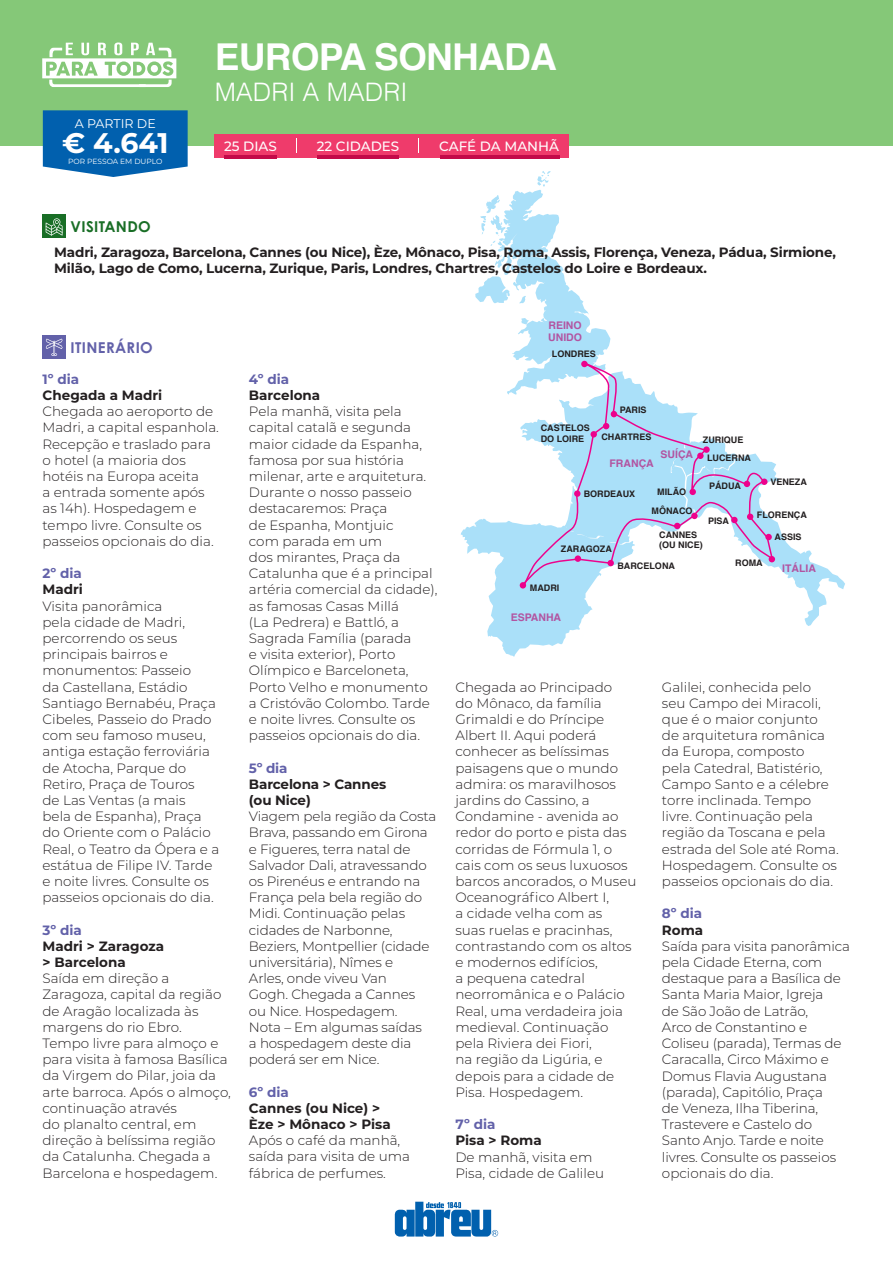
<style>
.page{position:relative;width:893px;height:1263px;background:#fff}
.page>*{position:absolute;margin:0;border:0;box-sizing:border-box;transform-origin:0 0}
.t1{font:700 37.05px "Helvetica";letter-spacing:-.02em;color:#fff}
.t2{font:700 28.35px "Montserrat";color:#fff}
.t3{font:300 25.5px "Helvetica";color:#fff}
.t4{font:700 15px "Century Gothic Std";letter-spacing:.025em;color:#6261a9}
.t5{font:700 15px "Century Gothic Std";letter-spacing:.025em;color:#196e26}
.t6{font:300 13.5px/16.2px "Montserrat";color:#231f20}
.t7{font:700 13.5px/16.2px "Montserrat";letter-spacing:-.01em;color:#231f20}
.t8{font:700 13.5px "Montserrat";color:#6261a9}
.t9{font:500 13.5px "Montserrat";color:#fff}
.t10{font:12.6px "Montserrat";color:#fff}
.t11{font:700 10.5px/12px "Helvetica";color:#b254a1}
.t12{font:700 9px/10.8px "Helvetica";color:#231f20}
.t13{font:7.5px "Montserrat";color:#fff}
</style>
<div class="page">
<svg style="left:461px;top:171px;width:384px;height:486px"></svg>
<div style="left:691px;top:513px;width:7px;height:6px;background:#ed028c;border-radius:50%"></div>
<div style="left:703px;top:446px;width:7px;height:7px;background:#ed028c;border-radius:50%"></div>
<div style="left:697px;top:453px;width:7px;height:6px;background:#ed028c;border-radius:50%"></div>
<div style="left:590px;top:431px;width:7px;height:6px;background:#ed028c;border-radius:50%"></div>
<div style="left:574px;top:490px;width:6px;height:7px;background:#ed028c;border-radius:50%"></div>
<div style="left:43px;top:336px;width:23px;height:23px;background:#6261a9"></div>
<svg style="left:46px;top:339px;width:17px;height:17px"></svg>
<div style="left:0;top:0;width:893px;height:145px;background:#85c878"></div>
<div style="left:215px;top:134px;width:354px;height:23px;background:#ef3b6b"></div>
<hr style="left:224px;top:156px;width:53px;height:3px;background:#c30a49">
<hr style="left:317px;top:155px;width:81px;height:4px;background:#c30a49">
<hr style="left:440px;top:156px;width:119px;height:3px;background:#c30a49">
<svg style="left:296px;top:138px;width:1px;height:15px"></svg>
<svg style="left:418px;top:138px;width:1px;height:15px"></svg>
<svg style="left:42px;top:42px;width:134px;height:45px"></svg>
<svg style="left:43px;top:110px;width:145px;height:67px;background:#156db4"></svg>
<div style="left:43px;top:214px;width:23px;height:23px;background:#196e26"></div>
<svg style="left:46px;top:218px;width:17px;height:18px"></svg>
<svg style="left:395px;top:1202px;width:103px;height:34px"></svg>
<p class="t10" style="left:75px;top:115px;width:83px">A PARTIR DE</p>
<h2 class="t2" style="left:62px;top:123px;width:108px">€ 4.641</h2>
<p class="t13" style="left:68px;top:157px;width:96px">POR PESSOA EM DUPLO</p>
<p class="t5" style="left:71px;top:218px;width:82px">VISITANDO</p>
<h1 class="t1" style="left:215px;top:27px;width:344px">EUROPA SONHADA</h1>
<h3 class="t3" style="left:215px;top:70px;width:194px">MADRI A MADRI</h3>
<p class="t9" style="left:224px;top:137px;width:54px">25 DIAS</p>
<p class="t9" style="left:317px;top:137px;width:84px">22 CIDADES</p>
<p class="t9" style="left:439px;top:137px;width:121px">CAFÉ DA MANHÃ</p>
<p class="t7" style="left:54px;top:243px;width:783px">Madri, Zaragoza, Barcelona, Cannes (ou Nice), Èze, Mônaco, Pisa, Roma, Assis, Florença, Veneza, Pádua, Sirmione,<br>Milão, Lago de Como, Lucerna, Zurique, Paris, Londres, Chartres, Castelos do Loire e Bordeaux.</p>
<p class="t4" style="left:71px;top:339px;width:84px">ITINERÁRIO</p>
<p class="t8" style="left:43px;top:369px;width:38px">1º dia</p>
<p class="t7" style="left:43px;top:386px;width:121px">Chegada a Madri</p>
<p class="t6" style="left:43px;top:403px;width:178px">Chegada ao aeroporto de<br>Madri, a capital espanhola.<br>Recepção e traslado para o hotel (a maioria dos hotéis na Europa aceita<br>a entrada somente após as 14h). Hospedagem e tempo livre. Consulte os passeios opcionais do dia.</p>
<p class="t8" style="left:43px;top:564px;width:41px">2º dia</p>
<p class="t7" style="left:43px;top:581px;width:42px">Madri</p>
<p class="t6" style="left:43px;top:597px;width:178px">Visita panorâmica<br>pela cidade de Madri, percorrendo os seus principais bairros e monumentos: Passeio<br>da Castellana, Estádio<br>Santiago Bernabéu, Praça<br>Cibeles, Passeio do Prado com seu famoso museu, antiga estação ferroviária de Atocha, Parque do<br>Retiro, Praça de Touros<br>de Las Ventas (a mais<br>bela de Espanha), Praça do Oriente com o Palácio<br>Real, o Teatro da Ópera e a estátua de Filipe IV. Tarde e noite livres. Consulte os passeios opcionais do dia.</p>
<p class="t8" style="left:43px;top:920px;width:41px">3º dia</p>
<p class="t7" style="left:43px;top:937px;width:123px">Madri &gt; Zaragoza &gt; Barcelona</p>
<p class="t6" style="left:43px;top:970px;width:190px">Saída em direção a<br>Zaragoza, capital da região de Aragão localizada às margens do rio Ebro.<br>Tempo livre para almoço e para visita à famosa Basílica da Virgem do Pilar, joia da arte barroca. Após o almoço, continuação através<br>do planalto central, em direção à belíssima região da Catalunha. Chegada a<br>Barcelona e hospedagem.</p>
<p class="t8" style="left:249px;top:369px;width:42px">4º dia</p>
<p class="t7" style="left:249px;top:386px;width:73px">Barcelona</p>
<p class="t6" style="left:249px;top:403px;width:190px">Pela manhã, visita pela capital catalã e segunda maior cidade da Espanha, famosa por sua história milenar, arte e arquitetura.<br>Durante o nosso passeio destacaremos: Praça<br>de Espanha, Montjuic<br>com parada em um<br>dos mirantes, Praça da<br>Catalunha que é a principal artéria comercial da cidade), as famosas Casas Millá<br>(La Pedrera) e Battló, a<br>Sagrada Família (parada<br>e visita exterior), Porto<br>Olímpico e Barceloneta,<br>Porto Velho e monumento a Cristóvão Colombo. Tarde e noite livres. Consulte os passeios opcionais do dia.</p>
<p class="t8" style="left:249px;top:758px;width:40px">5º dia</p>
<p class="t7" style="left:249px;top:775px;width:139px">Barcelona &gt; Cannes (ou Nice)</p>
<p class="t6" style="left:249px;top:808px;width:189px">Viagem pela região da Costa<br>Brava, passando em Girona e Figueres, terra natal de<br>Salvador Dali, atravessando os Pirenéus e entrando na<br>França pela bela região do<br>Midi. Continuação pelas cidades de Narbonne,<br>Beziers, Montpellier (cidade universitária), Nîmes e<br>Arles, onde viveu Van<br>Gogh. Chegada a Cannes<br>ou Nice. Hospedagem.<br>Nota – Em algumas saídas<br>a hospedagem deste dia poderá ser em Nice.</p>
<p class="t8" style="left:249px;top:1082px;width:41px">6º dia</p>
<p class="t7" style="left:249px;top:1099px;width:143px">Cannes (ou Nice) &gt;<br>Èze &gt; Mônaco &gt; Pisa</p>
<p class="t6" style="left:249px;top:1132px;width:163px">Após o café da manhã, saída para visita de uma fábrica de perfumes.</p>
<p class="t11" style="left:548px;top:319px;width:35px">REINO<br>UNIDO</p>
<p class="t12" style="left:552px;top:348px;width:46px">LONDRES</p>
<p class="t12" style="left:541px;top:423px;width:51px">CASTELOS<br>DO LOIRE</p>
<p class="t12" style="left:620px;top:404px;width:28px">PARIS</p>
<p class="t12" style="left:601px;top:432px;width:51px">CHARTRES</p>
<p class="t11" style="left:661px;top:448px;width:34px">SUÍÇA</p>
<p class="t11" style="left:609px;top:457px;width:46px">FRANÇA</p>
<p class="t12" style="left:584px;top:489px;width:53px">BORDEAUX</p>
<p class="t12" style="left:657px;top:486px;width:30px">MILÃO</p>
<p class="t12" style="left:703px;top:434px;width:42px">ZURIQUE</p>
<p class="t12" style="left:707px;top:452px;width:45px">LUCERNA</p>
<p class="t12" style="left:709px;top:480px;width:33px">PÁDUA</p>
<p class="t12" style="left:770px;top:476px;width:38px">VENEZA</p>
<p class="t12" style="left:651px;top:505px;width:42px">MÔNACO</p>
<p class="t12" style="left:757px;top:509px;width:51px">FLORENÇA</p>
<p class="t12" style="left:774px;top:531px;width:29px">ASSIS</p>
<p class="t12" style="left:735px;top:557px;width:29px">ROMA</p>
<p class="t12" style="left:708px;top:516px;width:23px">PISA</p>
<p class="t12" style="left:659px;top:529px;width:45px">CANNES (OU NICE)</p>
<p class="t12" style="left:561px;top:544px;width:52px">ZARAGOZA</p>
<p class="t12" style="left:617px;top:560px;width:59px">BARCELONA</p>
<p class="t11" style="left:782px;top:562px;width:35px">ITÁLIA</p>
<p class="t12" style="left:530px;top:582px;width:31px">MADRI</p>
<p class="t11" style="left:511px;top:611px;width:52px">ESPANHA</p>
<p class="t6" style="left:455px;top:678px;width:182px">Chegada ao Principado<br>do Mônaco, da família<br>Grimaldi e do Príncipe<br>Albert II. Aqui poderá conhecer as belíssimas paisagens que o mundo admira: os maravilhosos jardins do Cassino, a<br>Condamine - avenida ao redor do porto e pista das corridas de Fórmula 1, o cais com os seus luxuosos barcos ancorados, o Museu<br>Oceanográfico Albert I,<br>a cidade velha com as<br>suas ruelas e pracinhas, contrastando com os altos e modernos edifícios,<br>a pequena catedral neorromânica e o Palácio<br>Real, uma verdadeira joia medieval. Continuação pela Riviera dei Fiori,<br>na região da Ligúria, e depois para a cidade de<br>Pisa. Hospedagem.</p>
<p class="t8" style="left:455px;top:1114px;width:42px">7º dia</p>
<p class="t7" style="left:455px;top:1132px;width:88px">Pisa &gt; Roma</p>
<p class="t6" style="left:455px;top:1148px;width:150px">De manhã, visita em<br>Pisa, cidade de Galileu</p>
<p class="t6" style="left:662px;top:678px;width:178px">Galilei, conhecida pelo<br>seu Campo dei Miracoli, que é o maior conjunto<br>de arquitetura românica da Europa, composto<br>pela Catedral, Batistério,<br>Campo Santo e a célebre torre inclinada. Tempo livre. Continuação pela região da Toscana e pela estrada del Sole até Roma.<br>Hospedagem. Consulte os passeios opcionais do dia.</p>
<p class="t8" style="left:662px;top:904px;width:42px">8º dia</p>
<p class="t7" style="left:662px;top:921px;width:43px">Roma</p>
<p class="t6" style="left:662px;top:937px;width:190px">Saída para visita panorâmica pela Cidade Eterna, com destaque para a Basílica de<br>Santa Maria Maior, Igreja<br>de São João de Latrão,<br>Arco de Constantino e<br>Coliseu (parada), Termas de<br>Caracalla, Circo Máximo e<br>Domus Flavia Augustana (parada), Capitólio, Praça<br>de Veneza, Ilha Tiberina,<br>Trastevere e Castelo do<br>Santo Anjo. Tarde e noite livres. Consulte os passeios opcionais do dia.</p>
</div>
